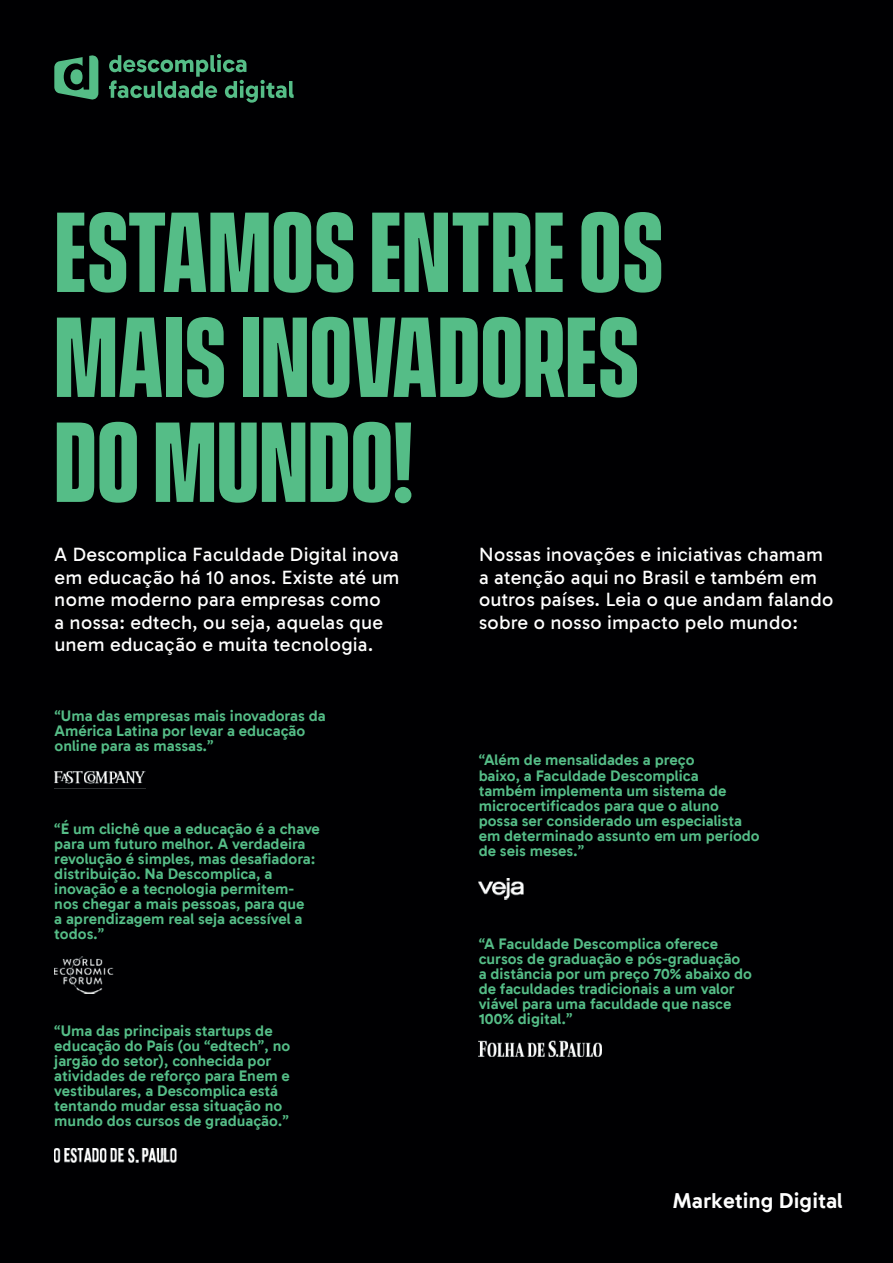
<style>
.page{position:relative;width:893px;height:1263px;background:#000002}
.page>*{position:absolute;margin:0;border:0;box-sizing:border-box;transform-origin:0 0}
.t1{font:700 103.5px/105px "Vanguard CF";color:#55bd87}
.t2{font:700 21.15px "Aprova Sans";color:#fff}
.t3{font:19.5px/22.5px "Aprova Sans";color:#fff}
.t4{font:700 15px/15px "Aprova Sans";color:#55bd87}
</style>
<div class="page">
<svg style="left:54px;top:55px;width:44px;height:45px"></svg>
<svg style="left:109px;top:54px;width:185px;height:49px"></svg>
<img style="left:55px;top:771px;width:90px;height:13px">
<img style="left:54px;top:957px;width:60px;height:36px">
<img style="left:55px;top:1149px;width:122px;height:14px">
<img style="left:479px;top:878px;width:45px;height:21px">
<img style="left:479px;top:1040px;width:122px;height:16px">
<h1 class="t1" style="left:54px;top:206px;width:611px">ESTAMOS ENTRE OS<br>MAIS INOVADORES<br>DO MUNDO!</h1>
<h3 class="t3" style="left:54px;top:543px;width:347px">A Descomplica Faculdade Digital inova em educação há 10 anos. Existe até um nome moderno para empresas como<br>a nossa: edtech, ou seja, aquelas que unem educação e muita tecnologia.</h3>
<p class="t4" style="left:55px;top:708px;width:273px">“Uma das empresas mais inovadoras da<br>América Latina por levar a educação online para as massas.”</p>
<p class="t4" style="left:54px;top:822px;width:267px">“É um clichê que a educação é a chave para um futuro melhor. A verdadeira revolução é simples, mas desafiadora: distribuição. Na Descomplica, a inovação e a tecnologia permitem&shy;nos chegar a mais pessoas, para que<br>a aprendizagem real seja acessível a todos.”</p>
<p class="t4" style="left:54px;top:1024px;width:237px">“Uma das principais startups de educação do País (ou “edtech”, no jargão do setor), conhecida por atividades de reforço para Enem e vestibulares, a Descomplica está tentando mudar essa situação no mundo dos cursos de graduação.”</p>
<h3 class="t3" style="left:479px;top:543px;width:357px">Nossas inovações e iniciativas chamam a atenção aqui no Brasil e também em outros países. Leia o que andam falando sobre o nosso impacto pelo mundo:</h3>
<p class="t4" style="left:479px;top:753px;width:283px">“Além de mensalidades a preço<br>baixo, a Faculdade Descomplica também implementa um sistema de microcertificados para que o aluno possa ser considerado um especialista em determinado assunto em um período de seis meses.”</p>
<p class="t4" style="left:479px;top:936px;width:275px">“A Faculdade Descomplica oferece cursos de graduação e pós-graduação a distância por um preço 70% abaixo do de faculdades tradicionais a um valor viável para uma faculdade que nasce<br>100% digital.”</p>
<h2 class="t2" style="left:673px;top:1187px;width:171px">Marketing Digital</h2>
</div>
